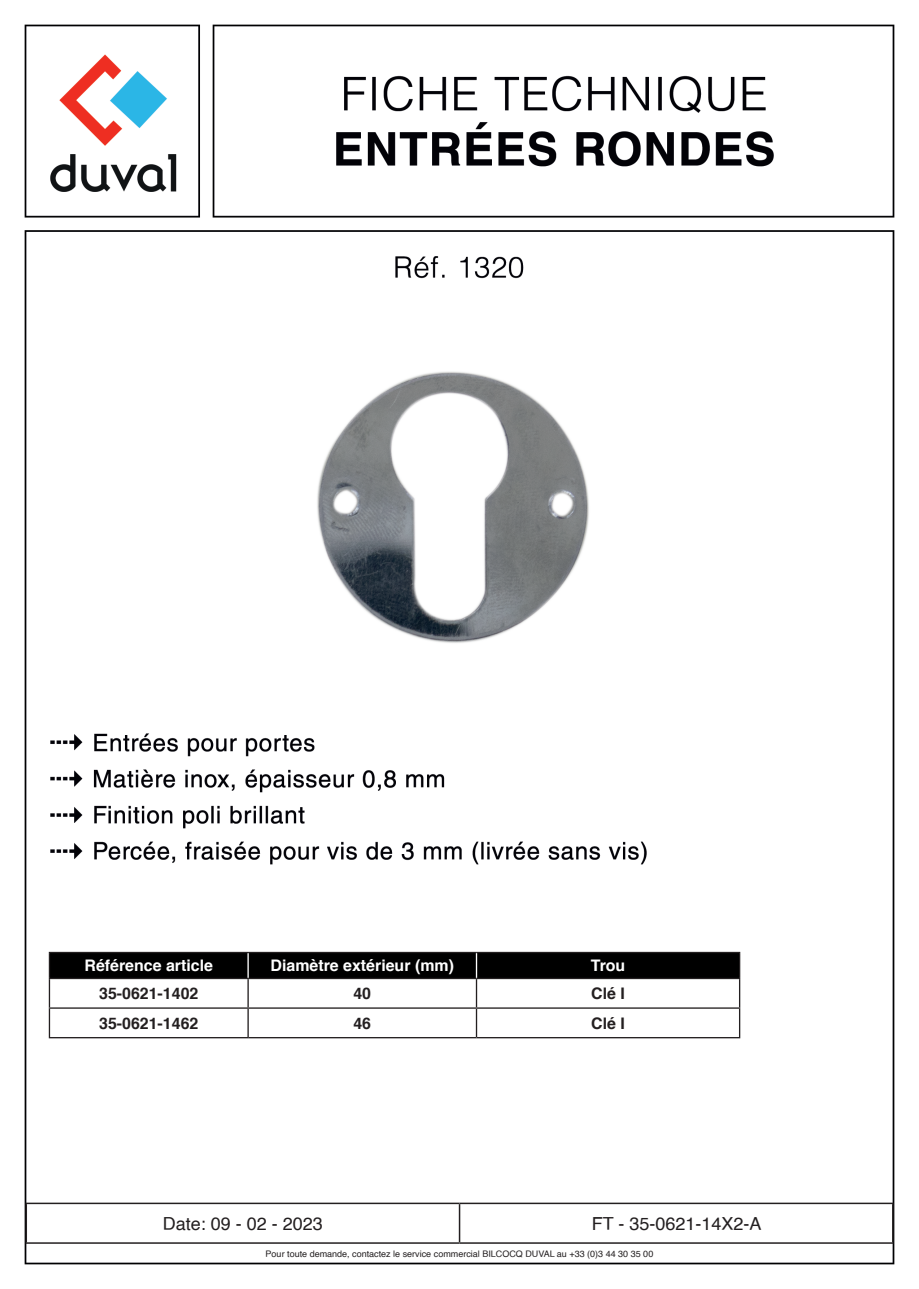
<style>
.page{position:relative;width:919px;height:1289px;background:#fff}
.page>*{position:absolute;margin:0;border:0;box-sizing:border-box;transform-origin:0 0}
.t1{font:18px "Helvetica";color:#231f20}
.t2{font:700 15.9px "Helvetica";color:#fff}
.t3{font:700 15.9px "Helvetica";color:#231f20}
.t4{font:9px "Helvetica";color:#231f20}
</style>
<div class="page">
<img style="left:24px;top:24px;width:871px;height:1241px">
<hr style="left:26px;top:1202px;width:433px;height:2px;background:#231f20">
<hr style="left:26px;top:1204px;width:1px;height:38px;background:#231f20">
<hr style="left:459px;top:1202px;width:434px;height:2px;background:#231f20">
<hr style="left:459px;top:1204px;width:1px;height:38px;background:#231f20">
<hr style="left:892px;top:1204px;width:1px;height:38px;background:#231f20">
<hr style="left:26px;top:1242px;width:433px;height:1px;background:#231f20">
<hr style="left:459px;top:1242px;width:434px;height:1px;background:#231f20">
<hr style="left:49px;top:1036px;width:199px;height:2px;background:#231f20">
<hr style="left:248px;top:1036px;width:228px;height:2px;background:#231f20">
<hr style="left:476px;top:1036px;width:264px;height:2px;background:#231f20">
<hr style="left:49px;top:951px;width:199px;height:2px;background:#231f20">
<hr style="left:248px;top:951px;width:228px;height:2px;background:#231f20">
<hr style="left:476px;top:951px;width:264px;height:2px;background:#231f20">
<svg style="left:49px;top:952px;width:691px;height:85px"></svg>
<p class="t2" style="left:84px;top:953px;width:130px">Référence article</p>
<p class="t2" style="left:270px;top:953px;width:185px">Diamètre extérieur (mm)</p>
<p class="t2" style="left:590px;top:953px;width:36px">Trou</p>
<p class="t3" style="left:99px;top:980px;width:101px">35-0621-1402</p>
<p class="t3" style="left:353px;top:980px;width:19px">40</p>
<p class="t3" style="left:591px;top:980px;width:35px">Clé I</p>
<p class="t3" style="left:99px;top:1010px;width:101px">35-0621-1462</p>
<p class="t3" style="left:353px;top:1010px;width:19px">46</p>
<p class="t3" style="left:591px;top:1010px;width:35px">Clé I</p>
<p class="t1" style="left:163px;top:1209px;width:162px">Date: 09 - 02 - 2023</p>
<p class="t1" style="left:591px;top:1209px;width:171px">FT - 35-0621-14X2-A</p>
<p class="t4" style="left:265px;top:1246px;width:389px">Pour toute demande, contactez le service commercial BILCOCQ DUVAL au +33 (0)3 44 30 35 00</p>
</div>
